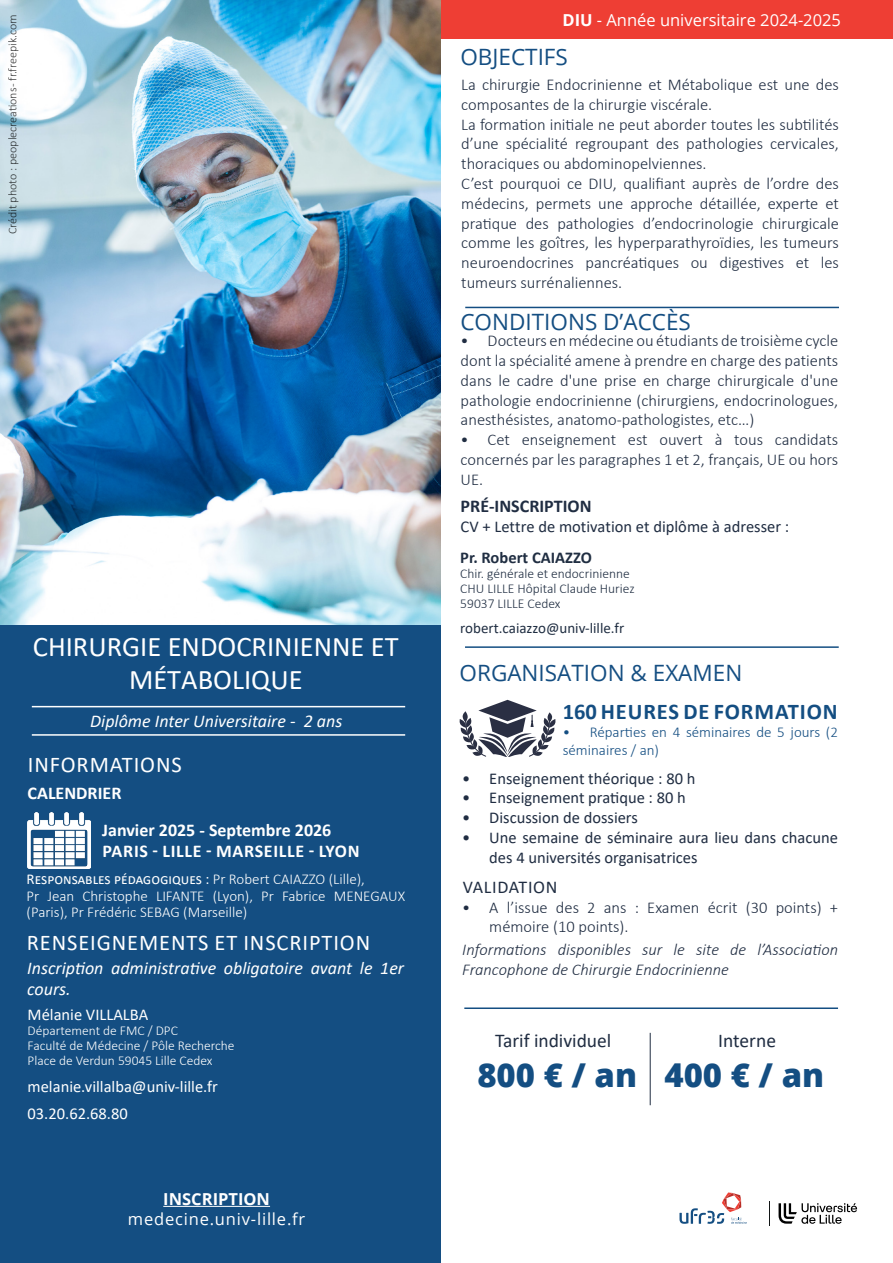
<style>
.page{position:relative;width:893px;height:1263px;background:#fff}
.page>*{position:absolute;margin:0;border:0;box-sizing:border-box;transform-origin:0 0}
.prix{font:800 32.85px "Open Sans";color:#144e82}
.TITRE_FORMATION{font:28.5px/33px "Calibri";color:#fff;text-align:center}
.titre_description{font:22.5px "Open Sans";color:#144e82}
.t1{font:22.5px "Calibri";letter-spacing:.04em;color:#fff}
.t2{font:700 22.5px "Calibri";letter-spacing:.04em;color:#144e82}
.TITRE_PRIX{font:19.5px "Calibri";color:#202d42}
.Phrase_information_inscription{font:italic 18px/21.6px "Calibri";color:#fff}
.t3{font:700 18px "Calibri";color:#fff}
.TYPE_DE_FORMATION{font:italic 18px "Calibri";color:#fff}
.t4{font:700 18px "Calibri";letter-spacing:.04em;color:#fff}
.t5{font:700 18px "Calibri";color:#202d42}
.t6{font:18px "Calibri";letter-spacing:.04em;color:#202d42}
.Paragraphe{font:300 16.5px/19.8px "Calibri";color:#202d42;text-align:justify}
.t7{font:16.5px/19.8px "Calibri";color:#202d42}
.t8{font:italic 300 16.5px/19.8px "Calibri";color:#202d42}
.t9{font:16.5px "Calibri";color:#fff}
.t10{font:16.5px "Open Sans";color:#fff}
.t11{font:16.5px "Open Sans";letter-spacing:.05em;color:#fff}
.t12{font:700 16.5px "Calibri";color:#202e42}
.t13{font:700 16.5px "Open Sans";color:#fff}
.t14{font:300 15px/16.5px "Calibri";color:#fff}
.t15{font:15px "Calibri";color:#fff}
.t16{font:300 15px/18px "Calibri";color:#144e82}
.t17{font:15px "Calibri";color:#202e42}
.t18{font:300 13.5px "Calibri";color:#fff}
.t19{font:300 13.5px "Calibri";color:#202e42}
.t20{font:300 12px "Calibri";color:#000}
.s1{font-weight:300}
.s2{font-weight:700}
</style>
<div class="page">
<div style="left:0;top:624px;width:440px;height:639px;background:#144e82"></div>
<div style="left:439px;top:0;width:454px;height:39px;background:#ee3e34"></div>
<hr style="left:163px;top:1206px;width:107px;height:1px;background:#fff">
<svg style="left:778px;top:1203px;width:79px;height:21px"></svg>
<svg style="left:769px;top:1201px;width:1px;height:25px"></svg>
<svg style="left:679px;top:1192px;width:68px;height:32px"></svg>
<hr style="left:32px;top:734px;width:373px;height:2px;background:#fff">
<hr style="left:32px;top:706px;width:373px;height:1px;background:#fff">
<img style="left:28px;top:812px;width:63px;height:57px">
<img style="left:0;top:0;width:440px;height:625px">
<hr style="left:465px;top:307px;width:374px;height:1px;background:#144e82">
<hr style="left:465px;top:646px;width:374px;height:2px;background:#144e82">
<svg style="left:460px;top:700px;width:95px;height:56px"></svg>
<hr style="left:650px;top:1033px;width:1px;height:72px;background:#202d42">
<hr style="left:464px;top:1007px;width:374px;height:2px;background:#144e82">
<p class="t20" style="left:5px;top:234px;width:221px;rotate:-90deg">Crédit photo : peoplecreations - fr.freepik.com</p>
<p class="TITRE_FORMATION" style="left:33px;top:629px;width:367px">CHIRURGIE ENDOCRINIENNE ET<br>MÉTABOLIQUE</p>
<p class="TYPE_DE_FORMATION" style="left:90px;top:708px;width:254px">Diplôme Inter Universitaire - 2 ans</p>
<p class="t1" style="left:28px;top:749px;width:155px">INFORMATIONS</p>
<p class="t3" style="left:28px;top:781px;width:95px">CALENDRIER</p>
<p class="t3" style="left:102px;top:817px;width:231px">Janvier 2025 - Septembre 2026</p>
<p class="t4" style="left:103px;top:838px;width:258px">PARIS - LILLE - MARSEILLE - LYON</p>
<p class="t15" style="left:27px;top:869px;width:340px">Responsables pédagogiques : <span class="s1">Pr Robert CAIAZZO (Lille),</span></p>
<p class="t14" style="left:27px;top:887px;width:380px">Pr Jean Christophe LIFANTE (Lyon), Pr Fabrice MENEGAUX (Paris), Pr Frédéric SEBAG (Marseille)</p>
<p class="t1" style="left:27px;top:927px;width:345px">RENSEIGNEMENTS ET INSCRIPTION</p>
<p class="Phrase_information_inscription" style="left:27px;top:956px;width:378px">Inscription administrative obligatoire avant le 1er cours.</p>
<p class="t9" style="left:28px;top:1003px;width:122px">Mélanie VILLALBA</p>
<p class="t18" style="left:28px;top:1022px;width:152px">Département de FMC / DPC</p>
<p class="t18" style="left:28px;top:1037px;width:209px">Faculté de Médecine / Pôle Recherche</p>
<p class="t18" style="left:28px;top:1052px;width:187px">Place de Verdun 59045 Lille Cedex</p>
<p class="t9" style="left:28px;top:1075px;width:192px">melanie.villalba@univ-lille.fr</p>
<p class="t9" style="left:28px;top:1102px;width:102px">03.20.62.68.80</p>
<p class="t13" style="left:163px;top:1187px;width:108px">INSCRIPTION</p>
<p class="t11" style="left:128px;top:1207px;width:179px">medecine.univ-lille.fr</p>
<p class="t10" style="left:562px;top:9px;width:280px"><span class="s2">DIU</span> - Année universitaire 2024-2025</p>
<p class="titre_description" style="left:460px;top:41px;width:109px">OBJECTIFS</p>
<p class="Paragraphe" style="left:461px;top:74px;width:379px">La chirurgie Endocrinienne et Métabolique est une des composantes de la chirurgie viscérale.</p>
<p class="Paragraphe" style="left:461px;top:114px;width:379px">La formation initiale ne peut aborder toutes les subtilités d’une spécialité regroupant des pathologies cervicales, thoraciques ou abdominopelviennes.</p>
<p class="Paragraphe" style="left:461px;top:173px;width:379px">C’est pourquoi ce DIU, qualifiant auprès de l’ordre des médecins, permets une approche détaillée, experte et pratique des pathologies d’endocrinologie chirurgicale comme les goîtres, les hyperparathyroïdies, les tumeurs neuroendocrines pancréatiques ou digestives et les tumeurs surrénaliennes.</p>
<p class="titre_description" style="left:460px;top:306px;width:232px">CONDITIONS D’ACCÈS</p>
<p class="Paragraphe" style="left:461px;top:331px;width:379px">• Docteurs en médecine ou étudiants de troisième cycle dont la spécialité amene à prendre en charge des patients dans le cadre d'une prise en charge chirurgicale d'une pathologie endocrinienne (chirurgiens, endocrinologues, anesthésistes, anatomo-pathologistes, etc…)</p>
<p class="Paragraphe" style="left:461px;top:430px;width:379px">• Cet enseignement est ouvert à tous candidats concernés par les paragraphes 1 et 2, français, UE ou hors UE.</p>
<p class="t5" style="left:461px;top:493px;width:132px">PRÉ-INSCRIPTION</p>
<p class="t7" style="left:461px;top:516px;width:330px">CV + Lettre de motivation et diplôme à adresser :</p>
<p class="t12" style="left:460px;top:545px;width:133px">Pr. Robert CAIAZZO</p>
<p class="t19" style="left:460px;top:565px;width:171px">Chir. générale et endocrinienne</p>
<p class="t19" style="left:460px;top:580px;width:176px">CHU LILLE Hôpital Claude Huriez</p>
<p class="t19" style="left:460px;top:595px;width:102px">59037 LILLE Cedex</p>
<p class="t17" style="left:460px;top:618px;width:165px">robert.caiazzo@univ-lille.fr</p>
<p class="titre_description" style="left:460px;top:658px;width:284px">ORGANISATION &amp; EXAMEN</p>
<p class="t2" style="left:563px;top:695px;width:276px">160 HEURES DE FORMATION</p>
<p class="t16" style="left:563px;top:722px;width:277px">• Réparties en 4 séminaires de 5 jours (2 séminaires / an)</p>
<p class="t7" style="left:462px;top:768px;width:235px">• Enseignement théorique : 80 h</p>
<p class="t7" style="left:462px;top:788px;width:225px">• Enseignement pratique : 80 h</p>
<p class="t7" style="left:462px;top:807px;width:177px">• Discussion de dossiers</p>
<p class="t7" style="left:489px;top:827px;width:350px;text-indent:-27px">• Une semaine de séminaire aura lieu dans chacune des 4 universités organisatrices</p>
<p class="t6" style="left:463px;top:874px;width:96px">VALIDATION</p>
<p class="Paragraphe" style="left:489px;top:897px;width:350px;text-indent:-27px">• A l’issue des 2 ans : Examen écrit (30 points) + mémoire (10 points).</p>
<p class="t8" style="left:462px;top:939px;width:377px">Informations disponibles sur le site de l’Association<br>Francophone de Chirurgie Endocrinienne</p>
<p class="TITRE_PRIX" style="left:495px;top:1027px;width:118px">Tarif individuel</p>
<p class="prix" style="left:477px;top:1050px;width:161px">800 € / an</p>
<p class="TITRE_PRIX" style="left:718px;top:1027px;width:59px">Interne</p>
<p class="prix" style="left:664px;top:1050px;width:161px">400 € / an</p>
</div>
